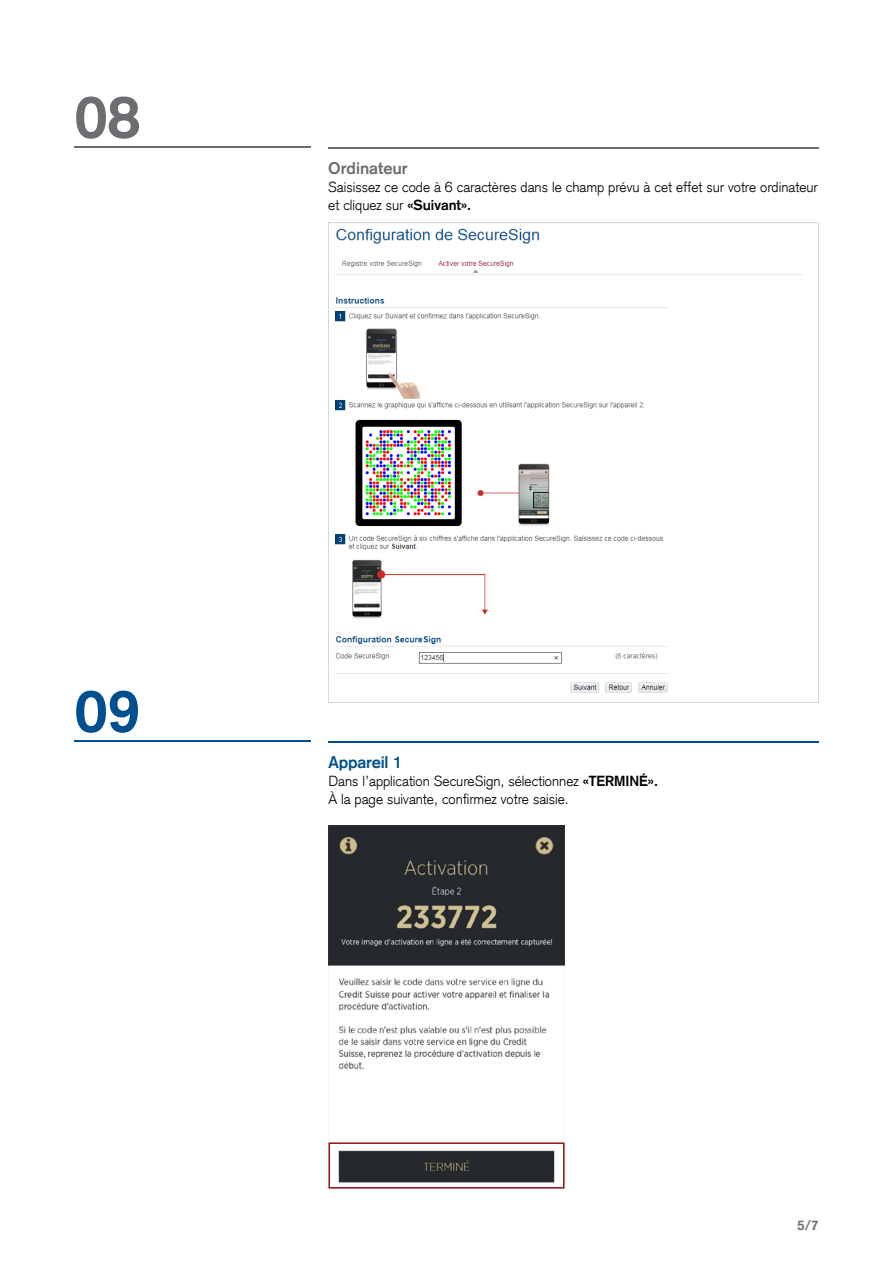
<style>
.page{position:relative;width:893px;height:1263px;background:#fff}
.page>*{position:absolute;margin:0;border:0;box-sizing:border-box;transform-origin:0 0}
.t1{font:700 60px "Credit Suisse Type";color:#00508f}
.t2{font:700 60px "Credit Suisse Type";color:#6d6e71}
.t3{font:700 16.5px "Credit Suisse Type";color:#6d6e71}
.t4{font:700 16.5px "Credit Suisse Type";letter-spacing:-.01em;color:#00508f}
.t5{font:300 14.25px/18px "Credit Suisse Type";color:#000}
.t6{font:700 13.5px "Credit Suisse Type";color:#6d6e71}
.s1{font-weight:700}
</style>
<div class="page">
<hr style="left:74px;top:741px;width:236px;height:1px;background:#00508f">
<hr style="left:328px;top:741px;width:491px;height:1px;background:#00508f">
<hr style="left:328px;top:147px;width:490px;height:1px;background:#6d6e71">
<hr style="left:74px;top:147px;width:236px;height:1px;background:#6d6e71">
<svg style="left:328px;top:825px;width:237px;height:245px;fill:#25292d"></svg>
<svg style="left:328px;top:1142px;width:237px;height:46px"></svg>
<svg style="left:328px;top:223px;width:491px;height:480px"></svg>
<h1 class="t2" style="left:74px;top:81px;width:68px">08</h1>
<p class="t3" style="left:328px;top:158px;width:81px">Ordinateur</p>
<p class="t5" style="left:328px;top:178px;width:491px">Saisissez ce code à 6 caractères dans le champ prévu à cet effet sur votre ordinateur et cliquez sur <span class="s1">«Suivant».</span></p>
<h1 class="t1" style="left:74px;top:675px;width:68px">09</h1>
<p class="t4" style="left:328px;top:752px;width:75px">Appareil 1</p>
<p class="t5" style="left:328px;top:772px;width:331px">Dans l’application SecureSign, sélectionnez <span class="s1">«TERMINÉ».<br></span>À la page suivante, confirmez votre saisie.</p>
<p class="t6" style="left:797px;top:1217px;width:23px">5/7</p>
</div>
